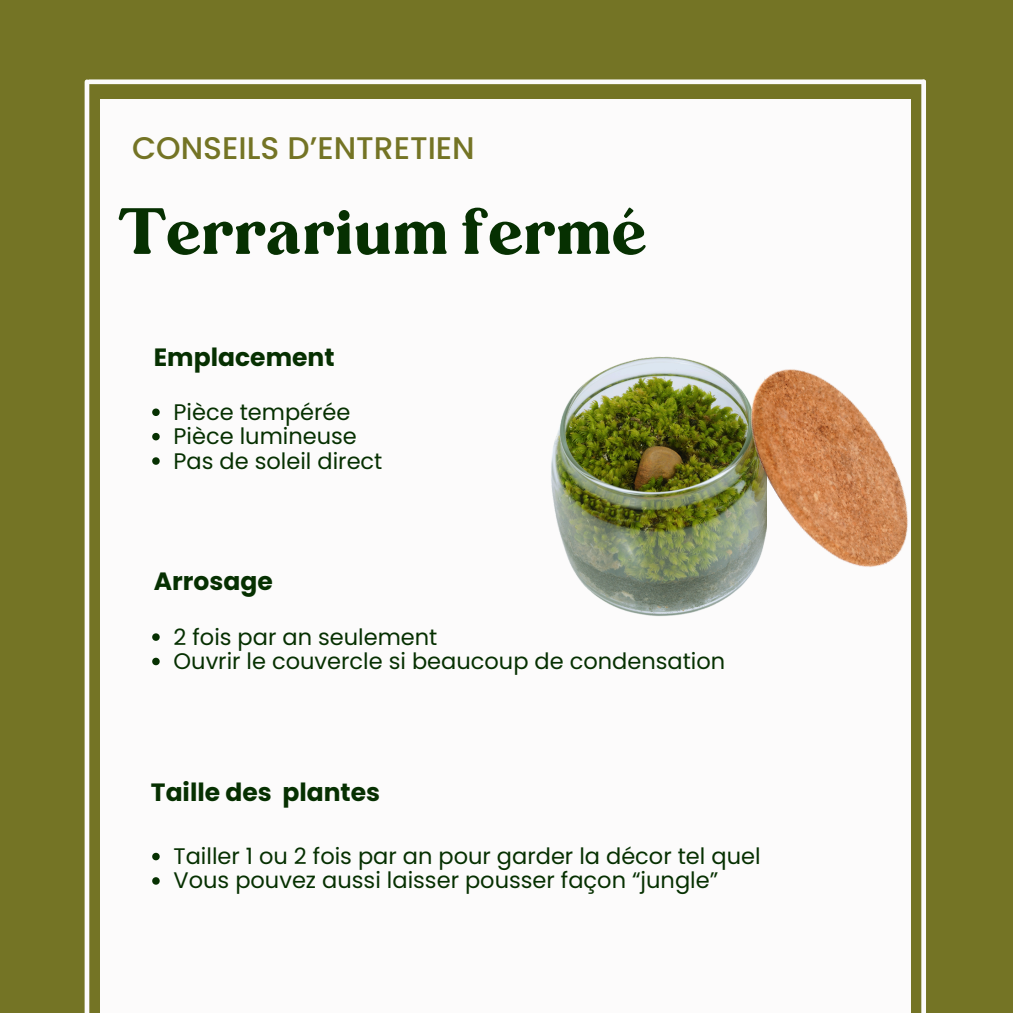
<style>
.page{position:relative;width:1013px;height:1013px;background:#fff}
.page>*{position:absolute;margin:0;border:0;box-sizing:border-box;transform-origin:0 0}
.t1{font:62.5px "Carena";color:#063001}
.t2{font:500 31.25px "Poppins";color:#747425}
.t3{font:700 25px "Poppins";color:#063001}
.t4{font:22.5px "Poppins";color:#063001}
</style>
<div class="page">
<div style="left:0;top:0;width:1012px;height:1012px;background:#747425"></div>
<div style="left:100px;top:99px;width:810px;height:913px;background:#fcfbfb"></div>
<hr style="left:85px;top:82px;width:4px;height:930px;background:#fcfbfb">
<div style="left:89px;top:79px;width:834px;height:5px;background:#fcfbfb"></div>
<div style="left:921px;top:82px;width:5px;height:930px;background:#fcfbfb"></div>
<img style="left:551px;top:356px;width:117px;height:260px">
<img style="left:668px;top:283px;width:254px;height:368px">
<svg style="left:152px;top:408px;width:8px;height:8px"></svg>
<svg style="left:152px;top:433px;width:8px;height:7px"></svg>
<svg style="left:152px;top:457px;width:8px;height:8px"></svg>
<svg style="left:152px;top:633px;width:8px;height:8px"></svg>
<svg style="left:152px;top:657px;width:8px;height:8px"></svg>
<svg style="left:152px;top:852px;width:8px;height:8px"></svg>
<svg style="left:152px;top:877px;width:8px;height:7px"></svg>
<h3 class="t2" style="left:132px;top:126px;width:344px">CONSEILS D’ENTRETIEN</h3>
<p class="t1" style="left:118px;top:198px;width:529px">Terrarium fermé</p>
<h3 class="t3" style="left:154px;top:339px;width:182px">Emplacement</h3>
<p class="t4" style="left:173px;top:396px;width:178px">Pièce tempérée</p>
<p class="t4" style="left:173px;top:420px;width:185px">Pièce lumineuse</p>
<p class="t4" style="left:173px;top:445px;width:210px">Pas de soleil direct</p>
<h3 class="t3" style="left:154px;top:564px;width:121px">Arrosage</h3>
<p class="t4" style="left:173px;top:621px;width:265px">2 fois par an seulement</p>
<p class="t4" style="left:173px;top:645px;width:553px">Ouvrir le couvercle si beaucoup de condensation</p>
<p class="t3" style="left:151px;top:775px;width:231px">Taille des plantes</p>
<p class="t4" style="left:173px;top:840px;width:588px">Tailler 1 ou 2 fois par an pour garder la décor tel quel</p>
<p class="t4" style="left:173px;top:864px;width:546px">Vous pouvez aussi laisser pousser façon “jungle”</p>
</div>
